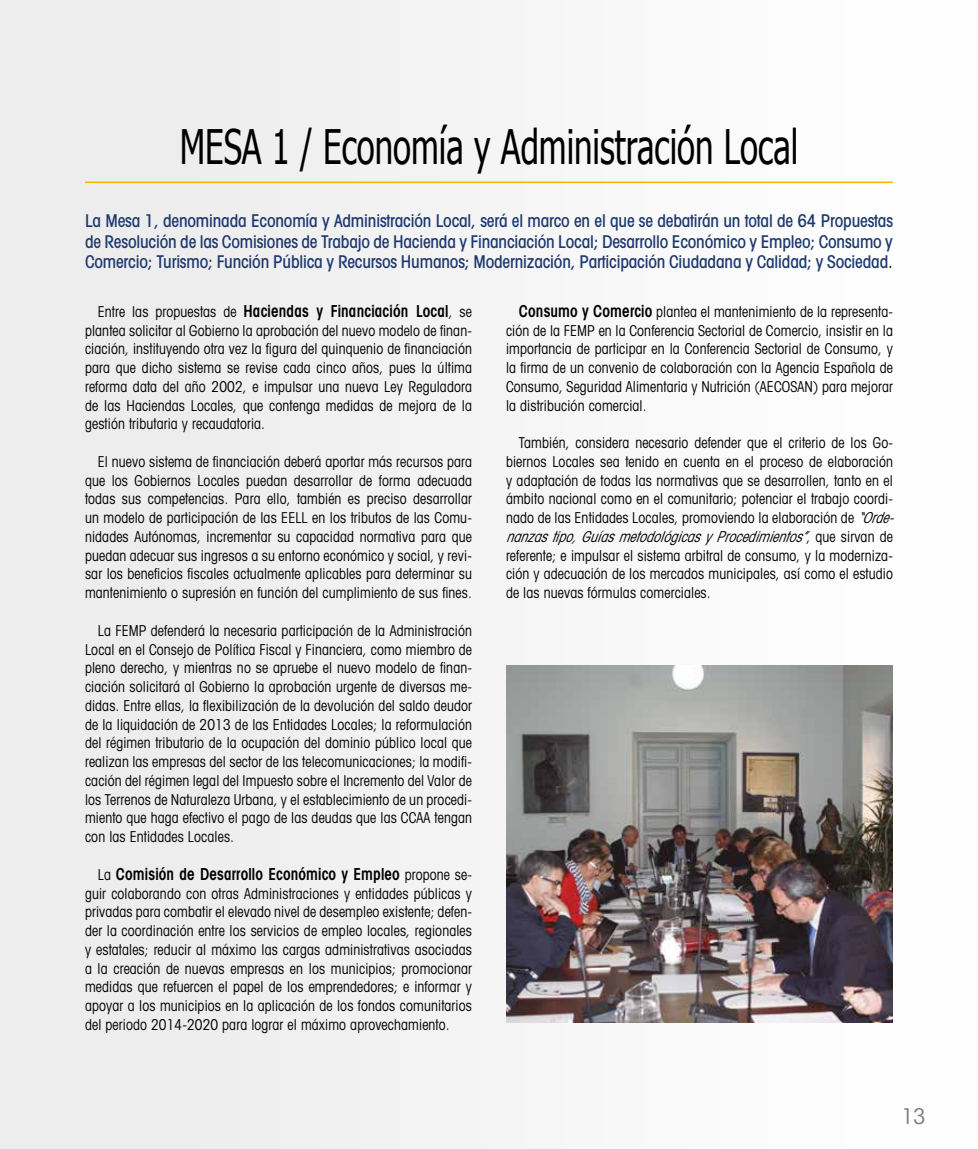
<style>
.page{position:relative;width:978px;height:1149px;background:#fff}
.page>*{position:absolute;margin:0;border:0;box-sizing:border-box;transform-origin:0 0}
.t1{font:47.55px "Tahoma";color:#000;scale:.69 1}
.t2{font:condensed 21.75px "Avant Garde";color:#7c7d78}
.t3{font:500 condensed 17.55px/20.7px "Avant Garde";letter-spacing:-.01em;color:#1c386f;text-align:justify}
.t4{font:600 condensed 16.5px "Avant Garde";letter-spacing:.01em;color:#000;scale:.92 1}
.t5{font:condensed 15px/18.8px "Avant Garde";letter-spacing:.01em;color:#000;text-align:justify;scale:.92 1}
.s1{font-weight:400;font-size:15px}
.s2{font-weight:600;font-size:16.5px}
.s3{font-style:italic}
</style>
<div class="page">
<div style="left:0;top:0;width:978px;height:1148px;background:#ededed"></div>
<img style="left:506px;top:665px;width:387px;height:357px">
<hr style="left:85px;top:181px;width:808px;height:2px;background:#f6b200">
<h1 class="t1" style="left:180px;top:114px;width:898px">MESA 1 / Economía y Administración Local</h1>
<p class="t3" style="left:85px;top:210px;width:809px">La Mesa 1, denominada Economía y Administración Local, será el marco en el que se debatirán un total de 64 Propuestas de Resolución de las Comisiones de Trabajo de Hacienda y Financiación Local; Desarrollo Económico y Empleo; Consumo y Comercio; Turismo; Función Pública y Recursos Humanos; Modernización, Participación Ciudadana y Calidad; y Sociedad.</p>
<p class="t4" style="left:98px;top:300px;width:408px"><span class="s1">Entre las propuestas de</span> Haciendas y Financiación Local<span class="s1">, se</span></p>
<p class="t5" style="left:85px;top:320px;width:422px">plantea solicitar al Gobierno la aprobación del nuevo modelo de finan&shy;ciación, instituyendo otra vez la figura del quinquenio de financiación para que dicho sistema se revise cada cinco años, pues la última reforma data del año 2002, e impulsar una nueva Ley Reguladora de las Haciendas Locales, que contenga medidas de mejora de la gestión tributaria y recaudatoria.</p>
<p class="t5" style="left:85px;top:451px;width:422px;text-indent:13px">El nuevo sistema de financiación deberá aportar más recursos para que los Gobiernos Locales puedan desarrollar de forma adecuada todas sus competencias. Para ello, también es preciso desarrollar un modelo de participación de las EELL en los tributos de las Comu&shy;nidades Autónomas, incrementar su capacidad normativa para que puedan adecuar sus ingresos a su entorno económico y social, y revi&shy;sar los beneficios fiscales actualmente aplicables para determinar su mantenimiento o supresión en función del cumplimiento de sus fines.</p>
<p class="t5" style="left:85px;top:620px;width:422px;text-indent:13px">La FEMP defenderá la necesaria participación de la Administración Local en el Consejo de Política Fiscal y Financiera, como miembro de pleno derecho, y mientras no se apruebe el nuevo modelo de finan&shy;ciación solicitará al Gobierno la aprobación urgente de diversas me&shy;didas. Entre ellas, la flexibilización de la devolución del saldo deudor de la liquidación de 2013 de las Entidades Locales; la reformulación del régimen tributario de la ocupación del dominio público local que realizan las empresas del sector de las telecomunicaciones; la modifi&shy;cación del régimen legal del Impuesto sobre el Incremento del Valor de los Terrenos de Naturaleza Urbana, y el establecimiento de un procedi&shy;miento que haga efectivo el pago de las deudas que las CCAA tengan con las Entidades Locales.</p>
<p class="t4" style="left:98px;top:863px;width:408px"><span class="s1">La</span> Comisión de Desarrollo Económico y Empleo <span class="s1">propone se-</span></p>
<p class="t5" style="left:85px;top:883px;width:422px">guir colaborando con otras Administraciones y entidades públicas y privadas para combatir el elevado nivel de desempleo existente; defen&shy;der la coordinación entre los servicios de empleo locales, regionales y estatales; reducir al máximo las cargas administrativas asociadas a la creación de nuevas empresas en los municipios; promocionar medidas que refuercen el papel de los emprendedores; e informar y apoyar a los municipios en la aplicación de los fondos comunitarios del periodo 2014-2020 para lograr el máximo aprovechamiento.</p>
<p class="t5" style="left:506px;top:301px;width:422px;text-indent:13px"><span class="s2">Consumo y Comercio</span> plantea el mantenimiento de la representa&shy;ción de la FEMP en la Conferencia Sectorial de Comercio, insistir en la importancia de participar en la Conferencia Sectorial de Consumo, y la firma de un convenio de colaboración con la Agencia Española de Consumo, Seguridad Alimentaria y Nutrición (AECOSAN) para mejorar la distribución comercial.</p>
<p class="t5" style="left:506px;top:433px;width:429px;text-align:left;text-indent:13px">También, considera necesario defender que el criterio de los Go&shy;biernos Locales sea tenido en cuenta en el proceso de elaboración y adaptación de todas las normativas que se desarrollen, tanto en el ámbito nacional como en el comunitario; potenciar el trabajo coordi&shy;nado de las Entidades Locales, promoviendo la elaboración de <span class="s3">“Orde&shy;nanzastipo,Guíasmetodológicasy Procedimientos”</span>, q u e s i r v a n d e referente; e impulsar el sistema arbitral de consumo, y la moderniza&shy;ción y adecuación de los mercados municipales, así como el estudio de las nuevas fórmulas comerciales.</p>
<h2 class="t2" style="left:901px;top:1101px;width:26px">13</h2>
</div>
